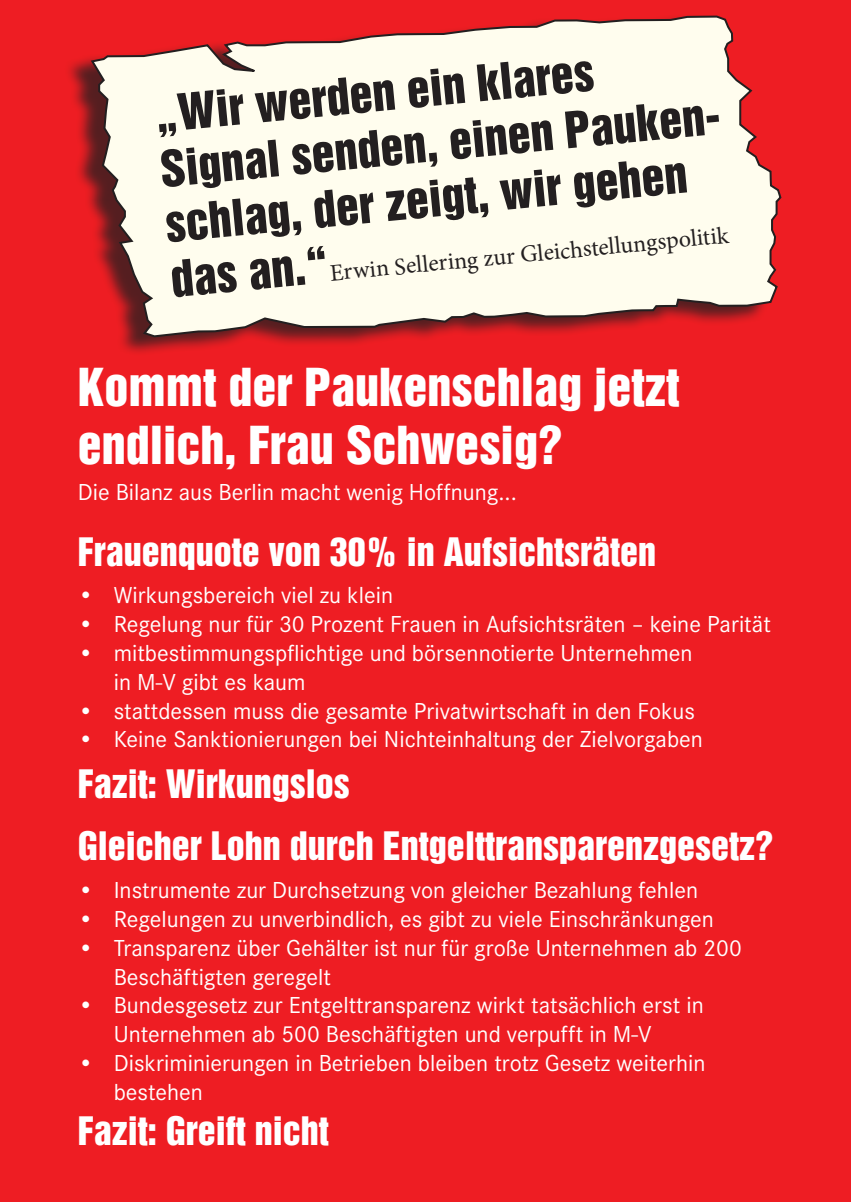
<style>
.page{position:relative;width:851px;height:1202px;background:#fff}
.page>*{position:absolute;margin:0;border:0;box-sizing:border-box;transform-origin:0 0}
.t1{font:48px/57.6px "Helvetica Inserat LT";color:#fff}
.t2{font:46px/54.8px "Helvetica Inserat LT";color:#231f20}
.t3{font:36px "Helvetica Inserat LT";color:#fff}
.t4{font:24px/28.8px "Corporate S";color:#fff}
.t5{font:24px "Minion Pro";color:#231f20}
</style>
<div class="page">
<div style="left:0;top:0;width:850px;height:1202px;background:#ee1d23"></div>
<div style="left:64px;top:14px;width:709px;height:343px;background:#231f20;opacity:.75"></div>
<svg style="left:90px;top:15px;width:692px;height:323px;background:#f1d1c6"></svg>
<p class="t2" style="left:150px;top:90px;width:572px;rotate:-6deg">„Wir werden ein klares<br>Signal senden, einen Pauken&shy;schlag, der zeigt, wir gehen das an.“</p>
<p class="t5" style="left:328px;top:255px;width:402px;rotate:-5deg">Erwin Sellering zur Gleichstellungspolitik</p>
<p class="t1" style="left:78px;top:359px;width:603px">Kommt der Paukenschlag jetzt endlich, Frau Schwesig?</p>
<p class="t4" style="left:78px;top:478px;width:440px">Die Bilanz aus Berlin macht wenig Hoffnung...</p>
<p class="t3" style="left:78px;top:530px;width:579px">Frauenquote von 30% in Aufsichtsräten</p>
<p class="t4" style="left:78px;top:581px;width:317px">• Wirkungsbereich viel zu klein</p>
<p class="t4" style="left:78px;top:610px;width:694px">• Regelung nur für 30 Prozent Frauen in Aufsichtsräten – keine Parität</p>
<p class="t4" style="left:114px;top:639px;width:580px;text-indent:-36px">• mitbestimmungspflichtige und börsennotierte Unternehmen in M-V gibt es kaum</p>
<p class="t4" style="left:78px;top:696px;width:618px">• stattdessen muss die gesamte Privatwirtschaft in den Fokus</p>
<p class="t4" style="left:78px;top:725px;width:626px">• Keine Sanktionierungen bei Nichteinhaltung der Zielvorgaben</p>
<p class="t3" style="left:78px;top:762px;width:273px">Fazit: Wirkungslos</p>
<p class="t3" style="left:78px;top:825px;width:696px">Gleicher Lohn durch Entgelttransparenzgesetz?</p>
<p class="t4" style="left:78px;top:876px;width:621px">• Instrumente zur Durchsetzung von gleicher Bezahlung fehlen</p>
<p class="t4" style="left:78px;top:905px;width:637px">• Regelungen zu unverbindlich, es gibt zu viele Einschränkungen</p>
<p class="t4" style="left:114px;top:934px;width:629px;text-indent:-36px">• Transparenz über Gehälter ist nur für große Unternehmen ab 200<br>Beschäftigten geregelt</p>
<p class="t4" style="left:114px;top:991px;width:591px;text-indent:-36px">• Bundesgesetz zur Entgelttransparenz wirkt tatsächlich erst in<br>Unternehmen ab 500 Beschäftigten und verpufft in M-V</p>
<p class="t4" style="left:114px;top:1049px;width:593px;text-indent:-36px">• Diskriminierungen in Betrieben bleiben trotz Gesetz weiterhin bestehen</p>
<p class="t3" style="left:78px;top:1110px;width:253px">Fazit: Greift nicht</p>
</div>
